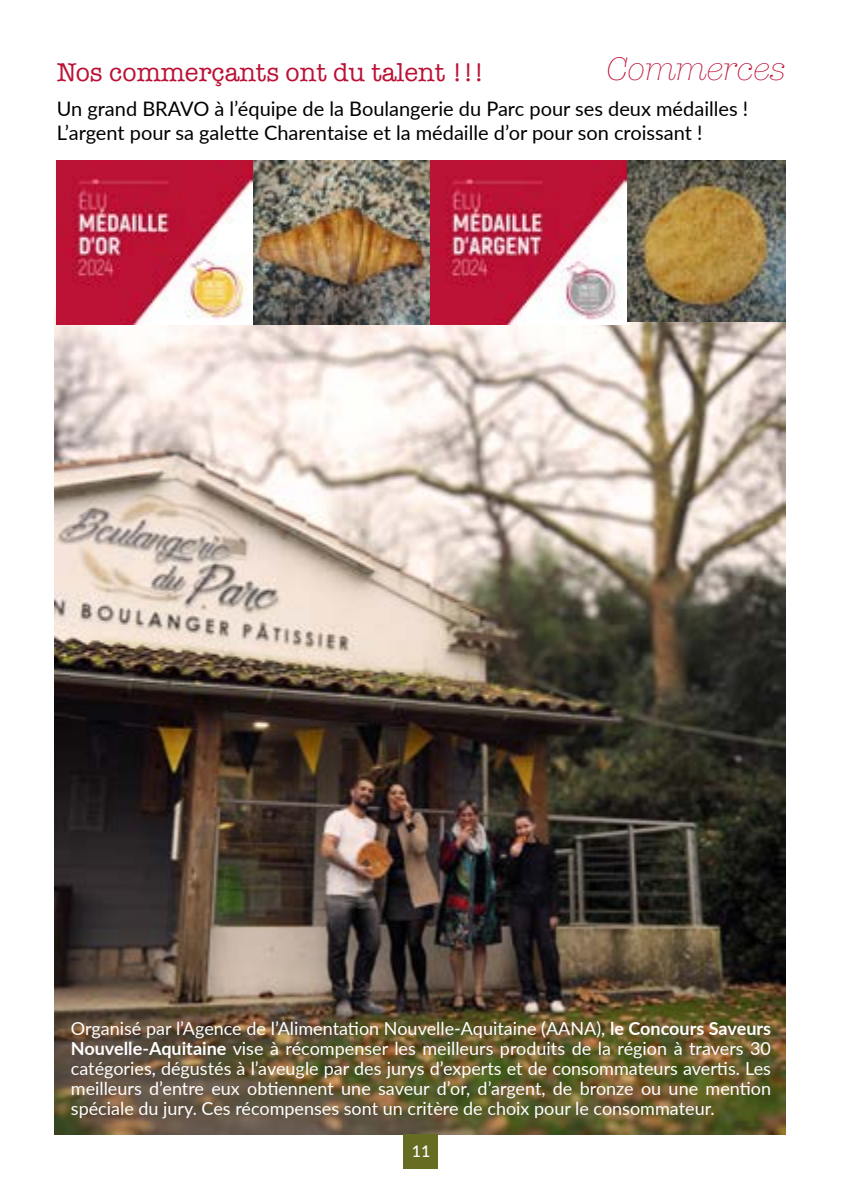
<style>
.page{position:relative;width:842px;height:1191px;background:#fff}
.page>*{position:absolute;margin:0;border:0;box-sizing:border-box;transform-origin:0 0}
.t1{font:italic 300 32px "American Typewriter BQ";color:#bb1135}
.t2{font:26px "American Typewriter";color:#bb1135}
.t3{font:20px/24px "Lato";color:#000}
.t4{font:18px/20px "Lato";color:#fff;text-align:justify}
.t5{font:500 16px "Lato";color:#fff}
.s1{font-weight:700}
</style>
<div class="page">
<img style="left:55px;top:160px;width:730px;height:974px">
<img style="left:253px;top:161px;width:177px;height:163px">
<img style="left:626px;top:160px;width:159px;height:162px">
<img style="left:430px;top:160px;width:196px;height:164px">
<img style="left:57px;top:160px;width:196px;height:164px">
<div style="left:404px;top:1134px;width:34px;height:34px;background:#666d23"></div>
<h1 class="t1" style="left:606px;top:50px;width:181px">Commerces</h1>
<h2 class="t2" style="left:57px;top:57px;width:429px">Nos commerçants ont du talent !!!</h2>
<p class="t3" style="left:57px;top:96px;width:693px">Un grand BRAVO à l’équipe de la Boulangerie du Parc pour ses deux médailles !<br>L’argent pour sa galette Charentaise et la médaille d’or pour son croissant !</p>
<p class="t4" style="left:71px;top:1018px;width:702px">Organisé par l’Agence de l’Alimentation Nouvelle-Aquitaine (AANA), <span class="s1">le Concours Saveurs Nouvelle-Aquitaine</span> vise à récompenser les meilleurs produits de la région à travers 30 catégories, dégustés à l’aveugle par des jurys d’experts et de consommateurs avertis. Les meilleurs d’entre eux obtiennent une saveur d’or, d’argent, de bronze ou une mention spéciale du jury. Ces récompenses sont un critère de choix pour le consommateur.</p>
<p class="t5" style="left:412px;top:1140px;width:20px">11</p>
</div>
